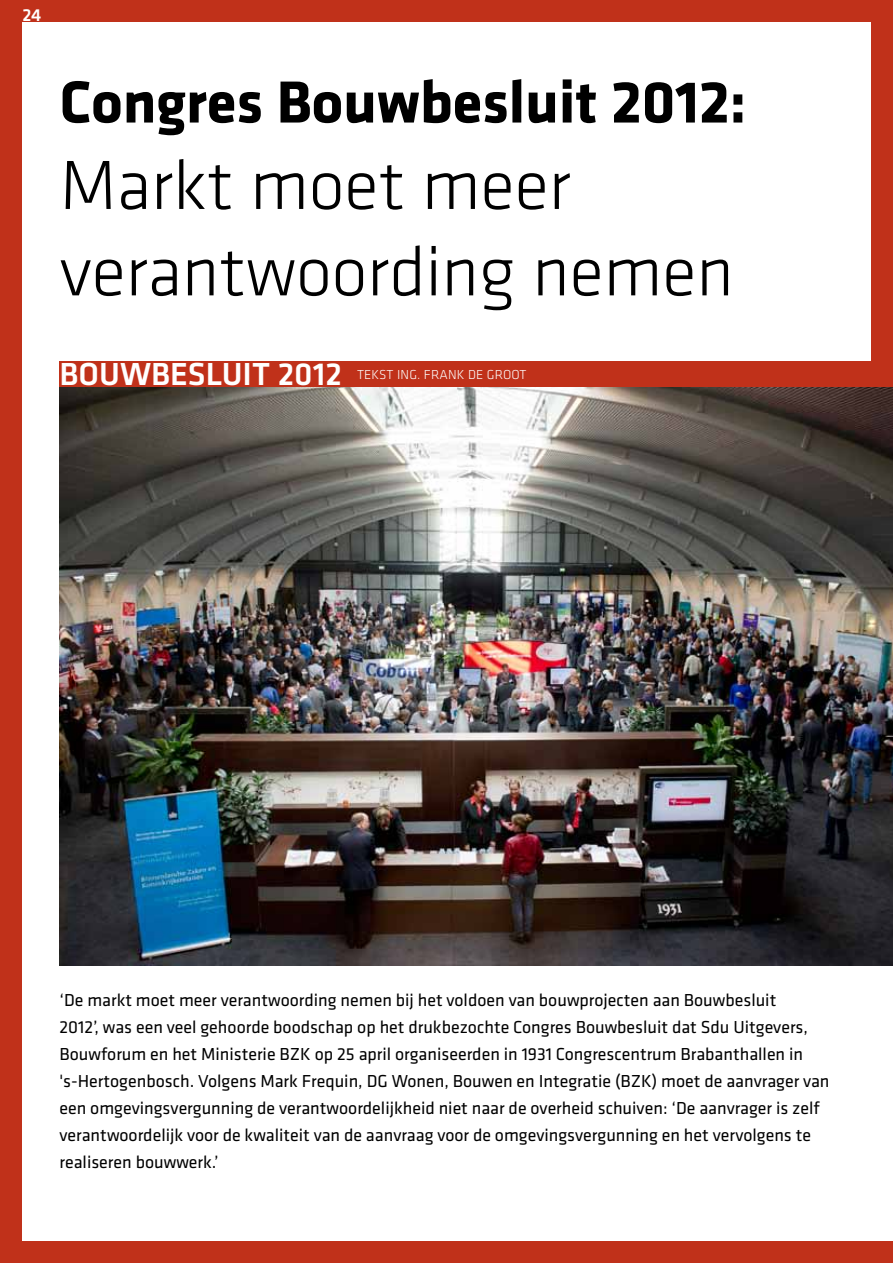
<style>
.page{position:relative;width:893px;height:1263px;background:#fff}
.page>*{position:absolute;margin:0;border:0;box-sizing:border-box;transform-origin:0 0}
.t1{font:300 72px/86.4px "Klavika";letter-spacing:-.005em;color:#000}
.t2{font:700 61.5px "Klavika";letter-spacing:-.005em;color:#000}
.t3{font:500 33px "Klavika";color:#fff}
.t4{font:18px/27px "Klavika";color:#000}
.t5{font:500 18px "Klavika";color:#fff}
.t6{font:300 13.5px "Klavika";letter-spacing:.01em;color:#fff}
</style>
<div class="page">
<img style="left:60px;top:387px;width:833px;height:578px">
<div style="left:0;top:1242px;width:893px;height:21px;background:#c0311a"></div>
<div style="left:0;top:0;width:893px;height:21px;background:#c0311a"></div>
<div style="left:0;top:0;width:21px;height:1263px;background:#c0311a"></div>
<div style="left:872px;top:0;width:21px;height:378px;background:#c0311a"></div>
<div style="left:60px;top:361px;width:833px;height:26px;background:#c0311a"></div>
<p class="t5" style="left:22px;top:6px;width:20px">24</p>
<h2 class="t2" style="left:60px;top:69px;width:688px">Congres Bouwbesluit 2012:</h2>
<h1 class="t1" style="left:60px;top:143px;width:676px">Markt moet meer verantwoording nemen</h1>
<h3 class="t3" style="left:60px;top:356px;width:39px">BOUWBESLUI</h3>
<h3 class="t3" style="left:252px;top:356px;width:91px">T 2012</h3>
<p class="t6" style="left:357px;top:367px;width:171px">Tekst Ing. Frank de Groot</p>
<p class="t4" style="left:60px;top:987px;width:771px">‘De markt moet meer verantwoording nemen bij het voldoen van bouwprojecten aan Bouwbesluit<br>2012’, was een veel gehoorde boodschap op het drukbezochte Congres Bouwbesluit dat Sdu U itgevers, Bouwforum en het Ministerie BZK op 25 april organiseerden in 1931 Congrescentrum Brabanthallen in 's-Hertogenbosch. Volgens Mark Frequin, DG Wonen, Bouwen en Integratie (BZK) moet de aanvrager van een omgevingsvergunning de verantwoordelijkheid niet naar de overheid schuiven: ‘De aanvrager is zelf verantwoordelijk voor de kwaliteit van de aanvraag voor de omgevingsvergunning en het vervolgens te realiseren bouwwerk.’</p>
</div>
